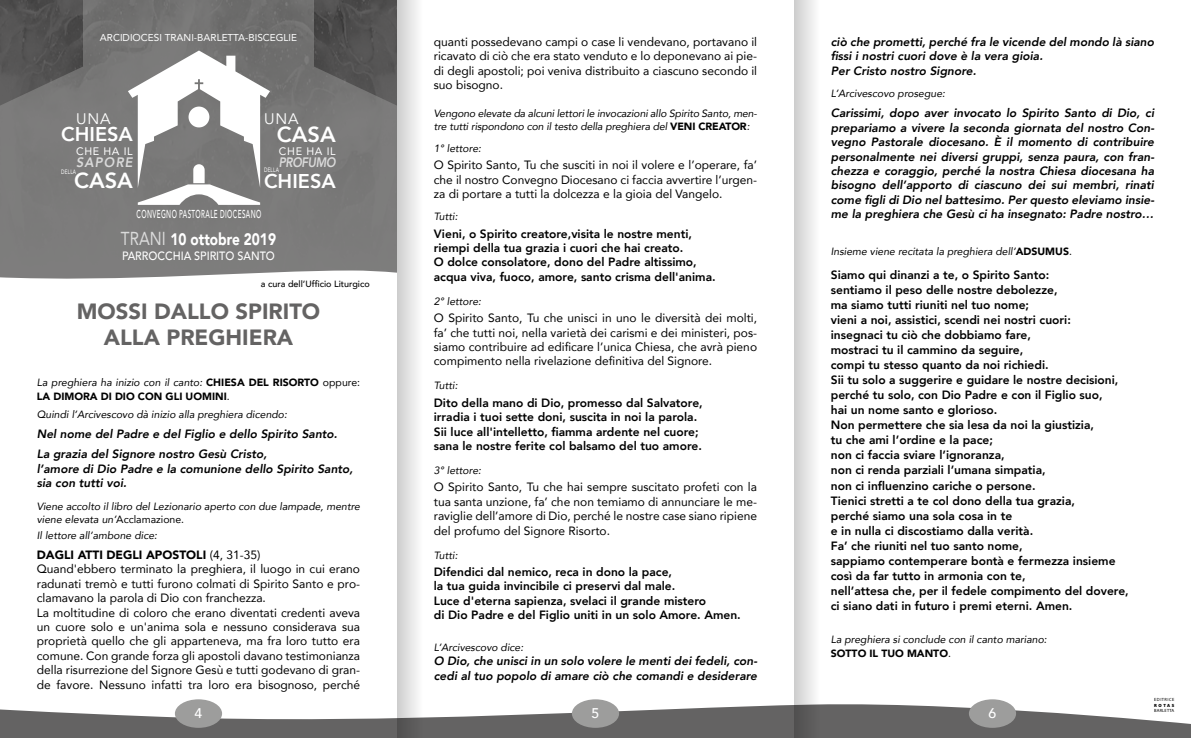
<style>
.page{position:relative;width:1191px;height:738px;background:#fff}
.page>*{position:absolute;margin:0;border:0;box-sizing:border-box;transform-origin:0 0}
.t1{font:900 22px/26.4px "Avenir";color:#646363;text-align:center}
.t2{font:800 21.8px "Avenir";color:#fff}
.t3{font:800 19.9px "Avenir";color:#fff}
.t4{font:900 16.6px "Avenir";color:#fff;scale:.82 1}
.t5{font:15.3px "Avenir";letter-spacing:.06em;color:#fff}
.t6{font:500 14px "Avenir";color:#fff}
.t7{font:italic 800 13.7px "Avenir";letter-spacing:-.035em;color:#dadada;scale:.84 1}
.t8{font:italic 800 13.7px "Avenir";letter-spacing:-.035em;color:#dadada;scale:.93 1}
.t9{font:800 12px/15px "Avenir";color:#000}
.t10{font:12px/14.4px "Avenir";color:#000;text-align:justify}
.t11{font:italic 800 12px/14.4px "Avenir";color:#000}
.t12{font:500 12px "Avenir";color:#fff;scale:.9 1}
.t13{font:500 11.5px "Avenir";letter-spacing:.06em;color:#fff;scale:.55 1}
.t14{font:10.8px "Avenir";letter-spacing:.06em;color:#fff}
.t15{font:italic 10.5px/13px "Avenir";color:#000}
.t16{font:900 10.5px/13px "Avenir";color:#000}
.t17{font:10px "Avenir";color:#fff}
.t18{font:500 9px "Avenir";color:#000}
.t19{font:6.3px "Avenir";letter-spacing:.055em;color:#fff;scale:.73 1}
.t20{font:4.5px "Myriad Pro";letter-spacing:.09em;color:#000}
.t21{font:4.5px "Myriad Pro";letter-spacing:.035em;color:#000}
.t22{font:900 4.5px "Myriad Pro";letter-spacing:.34em;color:#000}
.s1{font-weight:900;font-style:normal}
.s2{font-style:normal}
.s3{font-weight:400;font-size:18.7px;color:#dadada}
.s4{font-weight:400;font-style:italic}
.s5{font-weight:400}
.s6{font-weight:900}
</style>
<div class="page">
<svg style="left:0;top:0;width:397px;height:270px;fill:#7a7a79"></svg>
<svg style="left:128px;top:50px;width:142px;height:155px"></svg>
<svg style="left:0;top:704px;width:1191px;height:33px;fill:#646363"></svg>
<svg style="left:0;top:270px;width:397px;height:9px;fill:#838282"></svg>
<div style="left:175px;top:698px;width:47px;height:29px;background:#9d9d9c;border-radius:50%"></div>
<div style="left:572px;top:698px;width:47px;height:29px;background:#9d9d9c;border-radius:50%"></div>
<div style="left:969px;top:698px;width:47px;height:29px;background:#9d9d9c;border-radius:50%"></div>
<svg style="left:397px;top:0;width:25px;height:737px"></svg>
<svg style="left:794px;top:0;width:25px;height:737px"></svg>
<p class="t17" style="left:100px;top:29px;width:199px">ARCIDIOCESI TRANI-BARLETTA-BISCEGLIE</p>
<p class="t11" style="left:831px;top:35px;width:325px">ciò che prometti, perché fra le vicende del mondo là siano fissi i nostri cuori dove è la vera gioia.<br>Per Cristo nostro Signore.</p>
<p class="t15" style="left:831px;top:87px;width:116px">L’Arcivescovo prosegue:</p>
<p class="t11" style="left:831px;top:106px;width:325px;text-align:justify">Carissimi, dopo aver invocato lo Spirito Santo di Dio, ci prepariamo a vivere la seconda giornata del nostro Con&shy;vegno Pastorale diocesano. È il momento di contribuire personalmente nei diversi gruppi, senza paura, con fran&shy;chezza e coraggio, perché la nostra Chiesa diocesana ha bisogno dell’apporto di ciascuno dei sui membri, rinati come figli di Dio nel battesimo. Per questo eleviamo insie&shy;me la preghiera che Gesù ci ha insegnato: Padre nostro…</p>
<p class="t15" style="left:831px;top:244px;width:243px">Insieme viene recitata la preghiera dell’<span class="s1">ADSUMUS</span><span class="s2">.</span></p>
<p class="t9" style="left:831px;top:267px;width:299px">Siamo qui dinanzi a te, o Spirito Santo:<br>sentiamo il peso delle nostre debolezze,<br>ma siamo tutti riuniti nel tuo nome;<br>vieni a noi, assistici, scendi nei nostri cuori:<br>insegnaci tu ciò che dobbiamo fare,<br>mostraci tu il cammino da seguire,<br>compi tu stesso quanto da noi richiedi.<br>Sii tu solo a suggerire e guidare le nostre decisioni, perché tu solo, con Dio Padre e con il Figlio suo,<br>hai un nome santo e glorioso.<br>Non permettere che sia lesa da noi la giustizia,<br>tu che ami l’ordine e la pace;<br>non ci faccia sviare l’ignoranza,<br>non ci renda parziali l’umana simpatia,<br>non ci influenzino cariche o persone.<br>Tienici stretti a te col dono della tua grazia,<br>perché siamo una sola cosa in te<br>e in nulla ci discostiamo dalla verità.<br>Fa’ che riuniti nel tuo santo nome,<br>sappiamo contemperare bontà e fermezza insieme così da far tutto in armonia con te,<br>nell’attesa che, per il fedele compimento del dovere, ci siano dati in futuro i premi eterni. Amen.</p>
<p class="t15" style="left:831px;top:631px;width:217px;line-height:14px">La preghiera si conclude con il canto mariano:<br><span class="s1">SOTTO IL TUO MANTO</span><span class="s2">.</span></p>
<p class="t10" style="left:434px;top:34px;width:325px">quanti possedevano campi o case li vendevano, portavano il ricavato di ciò che era stato venduto e lo deponevano ai pie&shy;di degli apostoli; poi veniva distribuito a ciascuno secondo il suo bisogno.</p>
<p class="t15" style="left:434px;top:106px;width:325px">Vengono elevate da alcuni lettori le invocazioni allo Spirito Santo, men&shy;tre tutti rispondono con il testo della preghiera del <span class="s1">VENI CREATOR</span>:</p>
<p class="t15" style="left:434px;top:142px;width:49px">1° lettore:</p>
<p class="t10" style="left:434px;top:157px;width:325px">O Spirito Santo, Tu che susciti in noi il volere e l’operare, fa’ che il nostro Convegno Diocesano ci faccia avvertire l’urgen&shy;za di portare a tutti la dolcezza e la gioia del Vangelo.</p>
<p class="t15" style="left:434px;top:210px;width:25px">Tutti:</p>
<p class="t9" style="left:434px;top:226px;width:283px;line-height:14.4px">Vieni, o Spirito creatore,visita le nostre menti, riempi della tua grazia i cuori che hai creato.<br>O dolce consolatore, dono del Padre altissimo, acqua viva, fuoco, amore, santo crisma dell'anima.</p>
<p class="t15" style="left:434px;top:294px;width:49px">2° lettore:</p>
<p class="t10" style="left:434px;top:310px;width:325px">O Spirito Santo, Tu che unisci in uno le diversità dei molti, fa’ che tutti noi, nella varietà dei carismi e dei ministeri, pos&shy;siamo contribuire ad edificare l’unica Chiesa, che avrà pieno compimento nella rivelazione definitiva del Signore.</p>
<p class="t15" style="left:434px;top:379px;width:25px">Tutti:</p>
<p class="t9" style="left:434px;top:395px;width:270px;line-height:14.4px">Dito della mano di Dio, promesso dal Salvatore, irradia i tuoi sette doni, suscita in noi la parola.<br>Sii luce all'intelletto, fiamma ardente nel cuore; sana le nostre ferite col balsamo del tuo amore.</p>
<p class="t15" style="left:434px;top:463px;width:49px">3° lettore:</p>
<p class="t10" style="left:434px;top:479px;width:325px">O Spirito Santo, Tu che hai sempre suscitato profeti con la tua santa unzione, fa’ che non temiamo di annunciare le me&shy;raviglie dell’amore di Dio, perché le nostre case siano ripiene del profumo del Signore Risorto.</p>
<p class="t15" style="left:434px;top:548px;width:25px">Tutti:</p>
<p class="t9" style="left:434px;top:564px;width:308px;line-height:14.4px">Difendici dal nemico, reca in dono la pace,<br>la tua guida invincibile ci preservi dal male.<br>Luce d'eterna sapienza, svelaci il grande mistero<br>di Dio Padre e del Figlio uniti in un solo Amore. Amen.</p>
<p class="t15" style="left:434px;top:640px;width:91px">L’Arcivescovo dice:</p>
<p class="t11" style="left:434px;top:653px;width:325px">O Dio, che unisci in un solo volere le menti dei fedeli, con&shy;cedi al tuo popolo di amare ciò che comandi e desiderare</p>
<p class="t5" style="left:76px;top:110px;width:36px">UNA</p>
<p class="t5" style="left:264px;top:110px;width:36px">UNA</p>
<h3 class="t3" style="left:61px;top:118px;width:73px">CHIESA</h3>
<h2 class="t2" style="left:74px;top:163px;width:60px">CASA</h2>
<h3 class="t3" style="left:264px;top:165px;width:73px">CHIESA</h3>
<h2 class="t2" style="left:277px;top:117px;width:60px">CASA</h2>
<p class="t14" style="left:76px;top:143px;width:58px">CHE HA IL</p>
<p class="t14" style="left:279px;top:143px;width:58px">CHE HA IL</p>
<p class="t8" style="left:76px;top:154px;width:62px">SAPORE</p>
<p class="t7" style="left:279px;top:154px;width:69px">PROFUMO</p>
<p class="t19" style="left:61px;top:167px;width:22px">DELLA</p>
<p class="t19" style="left:264px;top:165px;width:22px">DELLA</p>
<p class="t13" style="left:136px;top:204px;width:228px">CONVEGNO PASTORALE DIOCESANO</p>
<h3 class="t4" style="left:121px;top:225px;width:191px"><span class="s3">TRANI</span> 10 ottobre 2019</h3>
<p class="t12" style="left:122px;top:245px;width:171px">PARROCCHIA SPIRITO SANTO</p>
<p class="t18" style="left:261px;top:276px;width:110px">a cura dell’Ufficio Liturgico</p>
<h1 class="t1" style="left:77px;top:297px;width:245px">MOSSI DALLO SPIRITO<br>ALLA PREGHIERA</h1>
<p class="t16" style="left:37px;top:376px;width:325px"><span class="s4">La preghiera ha inizio con il canto:</span> CHIESA DEL RISORTO <span class="s5">oppure:<br></span>LA DIMORA DI DIO CON GLI UOMINI<span class="s5">.</span></p>
<p class="t15" style="left:37px;top:407px;width:252px">Quindi l’Arcivescovo dà inizio alla preghiera dicendo:</p>
<p class="t11" style="left:37px;top:424px;width:302px;line-height:20.1px">Nel nome del Padre e del Figlio e dello Spirito Santo.<br>La grazia del Signore nostro Gesù Cristo,</p>
<p class="t11" style="left:37px;top:461px;width:318px">l’amore di Dio Padre e la comunione dello Spirito Santo, sia con tutti voi.</p>
<p class="t15" style="left:37px;top:499px;width:325px">Viene accolto il libro del Lezionario aperto con due lampade, mentre viene elevata un’<span class="s2">Acclamazione.</span></p>
<p class="t15" style="left:37px;top:528px;width:122px">Il lettore all’ambone dice:</p>
<p class="t10" style="left:37px;top:546px;width:325px;text-align:left"><span class="s6">DAGLI ATTI DEGLI APOSTOLI</span> (4, 31-35)<br>Quand'ebbero terminato la preghiera, il luogo in cui erano radunati tremò e tutti furono colmati di Spirito Santo e pro&shy;clamavano la parola di Dio con franchezza.<br>La moltitudine di coloro che erano diventati credenti aveva un cuore solo e un'anima sola e nessuno considerava sua proprietà quello che gli apparteneva, ma fra loro tutto era comune. Con grande forza gli apostoli davano testimonianza della risurrezione del Signore Gesù e tutti godevano di gran&shy;de favore. Nessuno infatti tra loro era bisognoso, perché</p>
<p class="t6" style="left:195px;top:700px;width:9px">4</p>
<p class="t6" style="left:591px;top:700px;width:9px">5</p>
<p class="t6" style="left:988px;top:700px;width:9px">6</p>
<p class="t20" style="left:1154px;top:696px;width:22px">EDITRICE</p>
<p class="t22" style="left:1154px;top:702px;width:22px">ROTAS</p>
<p class="t21" style="left:1154px;top:707px;width:22px">BARLETTA</p>
</div>
